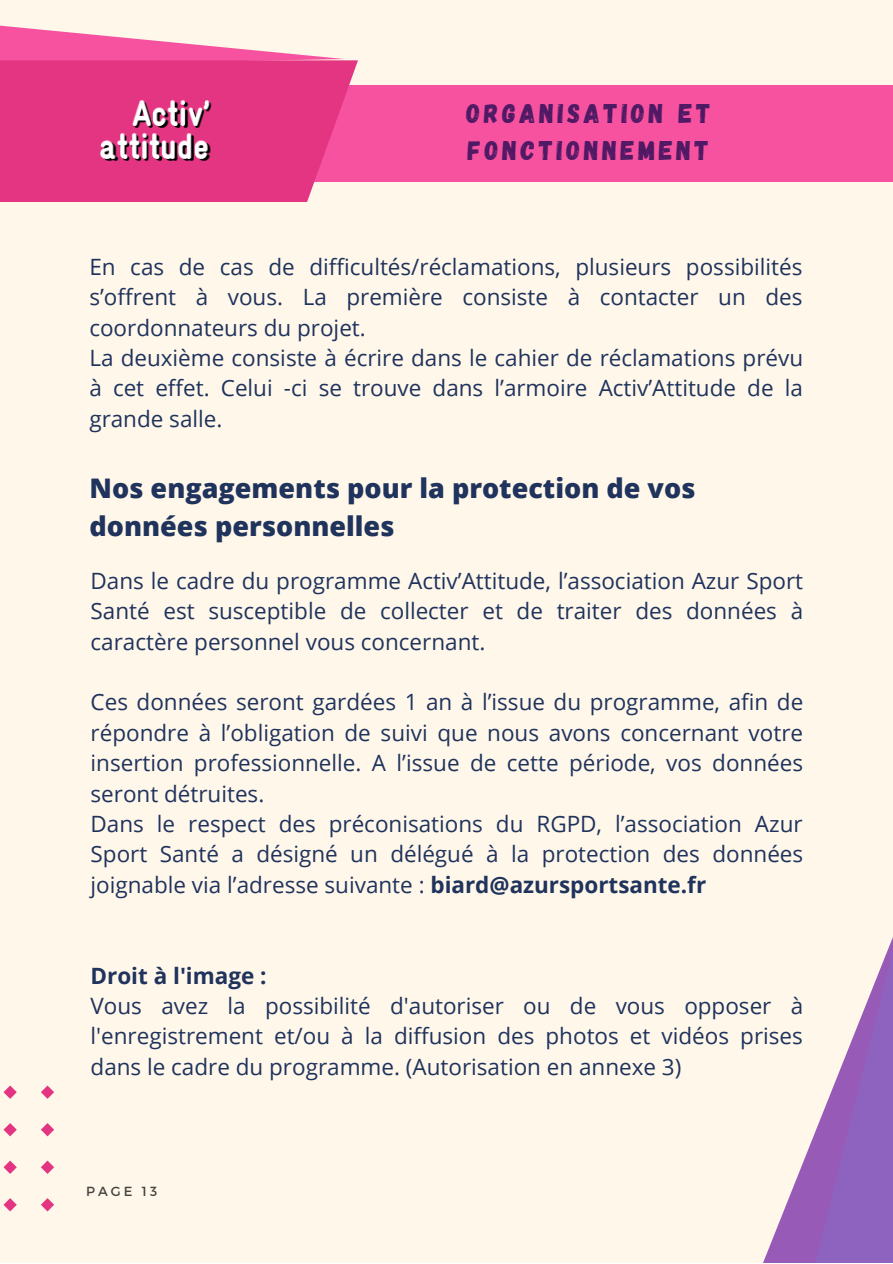
<style>
.page{position:relative;width:893px;height:1264px;background:#fff}
.page>*{position:absolute;margin:0;border:0;box-sizing:border-box;transform-origin:0 0}
.t1{font:800 27px/38.2px "Open Sans";color:#1f335d}
.t2{font:27px/37px "Gagalin";letter-spacing:.135em;color:#4f1964}
.t3{font:22.5px/30.3px "Open Sans";color:#1f335d;text-align:justify}
.t4{font:700 22.5px "Open Sans";color:#1f335d}
.t5{font:13.2px "Montserrat";letter-spacing:.23em;color:#444440}
.s1{font-weight:700}
</style>
<div class="page">
<div style="left:0;top:0;width:892px;height:1262px;background:#fff7e9"></div>
<svg style="left:41px;top:1085px;width:13px;height:13px"></svg>
<svg style="left:41px;top:1123px;width:13px;height:13px"></svg>
<svg style="left:41px;top:1160px;width:13px;height:13px"></svg>
<svg style="left:41px;top:1198px;width:13px;height:13px"></svg>
<svg style="left:4px;top:1085px;width:13px;height:13px"></svg>
<svg style="left:4px;top:1123px;width:13px;height:13px"></svg>
<svg style="left:4px;top:1160px;width:13px;height:13px"></svg>
<svg style="left:4px;top:1198px;width:13px;height:13px"></svg>
<svg style="left:0;top:25px;width:344px;height:35px"></svg>
<div style="left:260px;top:85px;width:632px;height:96px;background:#f652a0"></div>
<svg style="left:0;top:60px;width:358px;height:142px;background:#e53c86"></svg>
<svg style="left:766px;top:939px;width:126px;height:323px"></svg>
<img style="left:89px;top:85px;width:136px;height:104px">
<p class="t2" style="left:466px;top:93px;width:246px">ORGANISATION ET<br>FONCTIONNEMENT</p>
<p class="t3" style="left:89px;top:251px;width:715px;text-align:left">En cas de cas de difficultés/réclamations, plusieurs possibilités s’offrent à vous. La première consiste à contacter un des coordonnateurs du projet.<br>La deuxième consiste à écrire dans le cahier de réclamations prévu à cet effet. Celui -ci se trouve dans l’armoire Activ’Attitude de la grande salle.</p>
<p class="t1" style="left:89px;top:468px;width:607px">Nos engagements pour la protection de vos données personnelles</p>
<p class="t3" style="left:91px;top:565px;width:714px">Dans le cadre du programme Activ’Attitude, l’association Azur Sport Santé est susceptible de collecter et de traiter des données à caractère personnel vous concernant.</p>
<p class="t3" style="left:91px;top:686px;width:714px;text-align:left">Ces données seront gardées 1 an à l’issue du programme, afin de répondre à l’obligation de suivi que nous avons concernant votre insertion professionnelle. A l’issue de cette période, vos données seront détruites.<br>Dans le respect des préconisations du RGPD, l’association Azur Sport Santé a désigné un délégué à la protection des données joignable via l’adresse suivante : <span class="s1">biard@azursportsante.fr</span></p>
<p class="t4" style="left:91px;top:959px;width:177px">Droit à l'image :</p>
<p class="t3" style="left:91px;top:990px;width:714px">Vous avez la possibilité d'autoriser ou de vous opposer à l'enregistrement et/ou à la diffusion des photos et vidéos prises dans le cadre du programme. (Autorisation en annexe 3)</p>
<p class="t5" style="left:86px;top:1182px;width:73px">PAGE 13</p>
</div>
